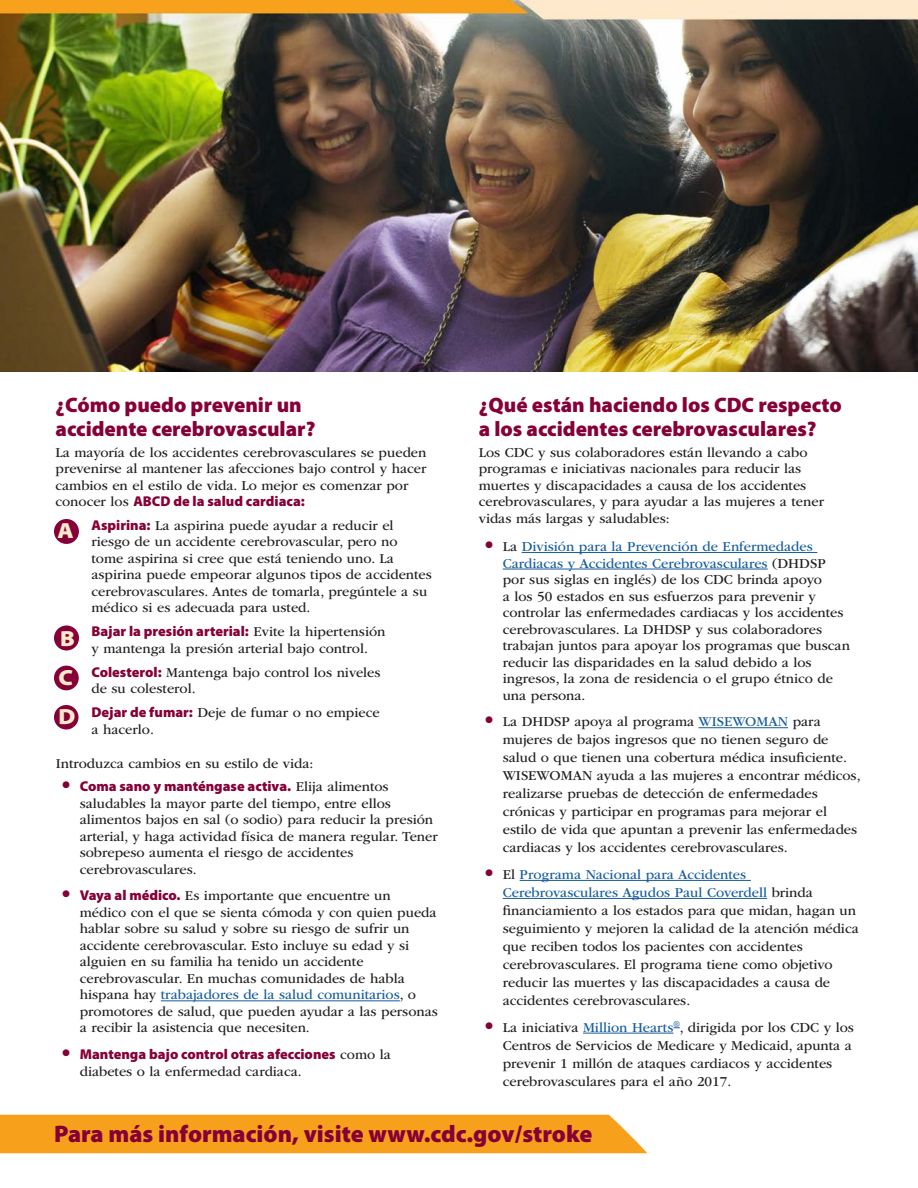
<style>
.page{position:relative;width:918px;height:1188px;background:#fff}
.page>*{position:absolute;margin:0;border:0;box-sizing:border-box;transform-origin:0 0}
.t1{font:900 24px "Myriad Pro";color:#860038}
.t2{font:900 semi-expanded 21.9px "Myriad Pro";color:#fde9cb}
.t3{font:900 21px/24.2px "Myriad Pro";color:#860038}
.t4{font:14.25px/16.5px "ITC Garamond Std";color:#231f20}
.s1{font-family:"Myriad Pro";font-weight:900;font-size:24px;color:#860038}
.s2{color:#175d9e}
.s3{font-family:"Myriad Pro";font-weight:900;color:#860038}
</style>
<div class="page">
<img style="left:0;top:0;width:918px;height:372px">
<div style="left:0;top:1115px;width:647px;height:38px;background:#f6a01b"></div>
<div style="left:54px;top:519px;width:25px;height:25px;background:#860038;border-radius:50%"></div>
<div style="left:54px;top:626px;width:25px;height:25px;background:#860038;border-radius:50%"></div>
<div style="left:54px;top:666px;width:25px;height:24px;background:#860038;border-radius:50%"></div>
<div style="left:54px;top:705px;width:25px;height:25px;background:#860038;border-radius:50%"></div>
<hr style="left:161px;top:1000px;width:239px;height:1px;background:#175d9e">
<hr style="left:522px;top:552px;width:295px;height:1px;background:#175d9e">
<hr style="left:503px;top:569px;width:265px;height:1px;background:#175d9e">
<hr style="left:698px;top:727px;width:90px;height:1px;background:#175d9e">
<hr style="left:520px;top:880px;width:231px;height:1px;background:#175d9e">
<hr style="left:503px;top:898px;width:264px;height:1px;background:#175d9e">
<hr style="left:583px;top:1033px;width:90px;height:1px;background:#175d9e">
<h2 class="t3" style="left:479px;top:393px;width:365px">¿Qué están haciendo los CDC respecto a los accidentes cerebrovasculares?</h2>
<p class="t4" style="left:479px;top:444px;width:347px">Los CDC y sus colaboradores están llevando a cabo programas e iniciativas nacionales para reducir las muertes y discapacidades a causa de los accidentes cerebrovasculares, y para ayudar a las mujeres a tener vidas más largas y saludables:</p>
<p class="t4" style="left:503px;top:538px;width:349px;text-indent:-18px"><span class="s1">•</span> La <span class="s2">División para la Prevención de Enfermedades Cardiacas y Accidentes Cerebrovasculares</span> (DHDSP por sus siglas en inglés) de los CDC brinda apoyo<br>a los 50 estados en sus esfuerzos para prevenir y controlar las enfermedades cardiacas y los accidentes cerebrovasculares. La DHDSP y sus colaboradores trabajan juntos para apoyar los programas que buscan reducir las disparidades en la salud debido a los ingresos, la zona de residencia o el grupo étnico de una persona.</p>
<p class="t4" style="left:503px;top:713px;width:359px;line-height:18px;text-indent:-18px"><span class="s1">•</span> La DHDSP apoya al programa <span class="s2">WISEWOMAN</span> para mujeres de bajos ingresos que no tienen seguro de salud o que tienen una cobertura médica insuficiente.<br>WISEWOMAN ayuda a las mujeres a encontrar médicos, realizarse pruebas de detección de enfermedades crónicas y participar en programas para mejorar el estilo de vida que apuntan a prevenir las enfermedades cardiacas y los accidentes cerebrovasculares.</p>
<p class="t4" style="left:503px;top:866px;width:358px;line-height:18px;text-indent:-18px"><span class="s1">•</span> El <span class="s2">Programa Nacional para Accidentes Cerebrovasculares Agudos Paul Coverdell</span> brinda financiamiento a los estados para que midan, hagan un seguimiento y mejoren la calidad de la atención médica que reciben todos los pacientes con accidentes cerebrovasculares. El programa tiene como objetivo reducir las muertes y las discapacidades a causa de accidentes cerebrovasculares.</p>
<p class="t4" style="left:503px;top:1018px;width:353px;line-height:18px;text-indent:-18px"><span class="s1">•</span> La iniciativa <span class="s2">Million Hearts</span><sup>®</sup>, dirigida por los CDC y los Centros de Servicios de Medicare y Medicaid, apunta a prevenir 1 millón de ataques cardiacos y accidentes cerebrovasculares para el año 2017.</p>
<p class="t1" style="left:54px;top:1121px;width:540px">Para más información, visite www.cdc.gov/stroke</p>
<h2 class="t3" style="left:56px;top:393px;width:261px">¿Cómo puedo prevenir un accidente cerebrovascular?</h2>
<p class="t4" style="left:56px;top:444px;width:373px">La mayoría de los accidentes cerebrovasculares se pueden prevenirse al mantener las afecciones bajo control y hacer cambios en el estilo de vida. Lo mejor es comenzar por conocer los <span class="s3">ABCD de la salud cardiaca:</span></p>
<p class="t4" style="left:91px;top:517px;width:342px"><span class="s3">Aspirina:</span> La aspirina puede ayudar a reducir el riesgo de un accidente cerebrovascular, pero no tome aspirina si cree que está teniendo uno. La aspirina puede empeorar algunos tipos de accidentes cerebrovasculares. Antes de tomarla, pregúntele a su médico si es adecuada para usted.</p>
<p class="t4" style="left:91px;top:624px;width:295px"><span class="s3">Bajar la presión arterial:</span> Evite la hipertensión y mantenga la presión arterial bajo control.</p>
<p class="t4" style="left:91px;top:664px;width:291px"><span class="s3">Colesterol:</span> Mantenga bajo control los niveles de su colesterol.</p>
<p class="t4" style="left:91px;top:705px;width:290px"><span class="s3">Dejar de fumar:</span> Deje de fumar o no empiece a hacerlo.</p>
<p class="t2" style="left:58px;top:518px;width:18px">A</p>
<p class="t2" style="left:60px;top:626px;width:16px">B</p>
<p class="t2" style="left:59px;top:666px;width:16px">C</p>
<p class="t2" style="left:58px;top:705px;width:19px">D</p>
<p class="t4" style="left:56px;top:755px;width:259px">Introduzca cambios en su estilo de vida:</p>
<p class="t4" style="left:80px;top:779px;width:360px;text-indent:-18px"><span class="s1">•</span> <span class="s3">Coma sano y manténgase activa.</span> Elija alimentos saludables la mayor parte del tiempo, entre ellos alimentos bajos en sal (o sodio) para reducir la presión arterial, y haga actividad física de manera regular. Tener sobrepeso aumenta el riesgo de accidentes cerebrovasculares.</p>
<p class="t4" style="left:80px;top:888px;width:360px;text-indent:-18px"><span class="s1">•</span> <span class="s3">Vaya al médico.</span> Es importante que encuentre un médico con el que se sienta cómoda y con quien pueda hablar sobre su salud y sobre su riesgo de sufrir un accidente cerebrovascular. Esto incluye su edad y si alguien en su familia ha tenido un accidente cerebrovascular. En muchas comunidades de habla hispana hay <span class="s2">trabajadores de la salud comunitarios</span>, o promotores de salud, que pueden ayudar a las personas a recibir la asistencia que necesiten.</p>
<p class="t4" style="left:80px;top:1047px;width:313px;text-indent:-18px"><span class="s1">•</span> <span class="s3">Mantenga bajo control otras afecciones</span> como la diabetes o la enfermedad cardiaca.</p>
</div>
